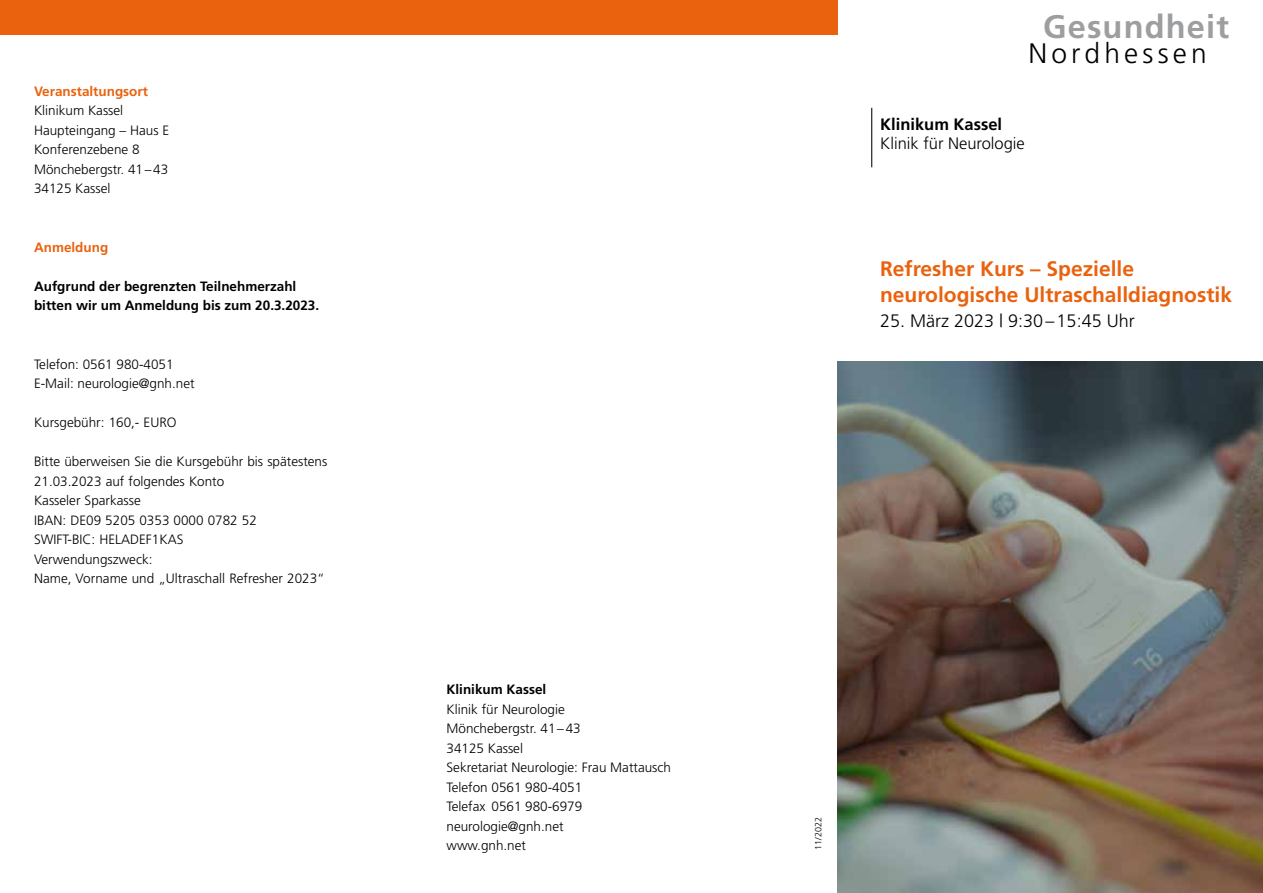
<style>
.page{position:relative;width:1263px;height:893px;background:#fff}
.page>*{position:absolute;margin:0;border:0;box-sizing:border-box;transform-origin:0 0}
.t1{font:700 32.55px "Frutiger";letter-spacing:.035em;color:#9c9e9f}
.t2{font:300 28.2px "Frutiger";letter-spacing:.15em;color:#000}
.t3{font:700 21px/25.5px "Frutiger";color:#ea620e}
.t4{font:300 18px "Frutiger";color:#000}
.t5{font:300 16.5px "Frutiger";color:#000}
.t6{font:700 16.5px "Frutiger";color:#000}
.t7{font:300 13.5px/19.5px "Frutiger";color:#000}
.t8{font:700 13.5px/19.5px "Frutiger";color:#000}
.t9{font:700 13.5px "Frutiger";color:#ea620e}
.t10{font:300 9px "Frutiger";color:#000}
</style>
<div class="page">
<hr style="left:871px;top:108px;width:1px;height:59px;background:#000">
<img style="left:838px;top:361px;width:425px;height:532px">
<div style="left:0;top:0;width:838px;height:34px;background:#ea620e"></div>
<p class="t9" style="left:34px;top:83px;width:116px">Veranstaltungsort</p>
<p class="t7" style="left:34px;top:101px;width:137px">Klinikum Kassel<br>Haupteingang – Haus E<br>Konferenzebene 8<br>Mönchebergstr. 41–43<br>34125 Kassel</p>
<p class="t9" style="left:34px;top:239px;width:76px">Anmeldung</p>
<p class="t8" style="left:34px;top:276px;width:287px">Aufgrund der begrenzten Teilnehmerzahl bitten wir um Anmeldung bis zum 20.3.2023.</p>
<p class="t7" style="left:34px;top:354px;width:162px">Telefon: 0561 980-4051<br>E-Mail: neurologie@gnh.net</p>
<p class="t7" style="left:34px;top:413px;width:144px">Kursgebühr: 160,- EURO</p>
<p class="t7" style="left:34px;top:452px;width:295px">Bitte überweisen Sie die Kursgebühr bis spätestens<br>21.03.2023 auf folgendes Konto<br>Kasseler Sparkasse<br>IBAN: DE09 5205 0353 0000 0782 52<br>SWIFT-BIC: HELADEF1KAS<br>Verwendungszweck:<br>Name, Vorname und „Ultraschall Refresher 2023“</p>
<p class="t8" style="left:446px;top:680px;width:101px">Klinikum Kassel</p>
<p class="t7" style="left:446px;top:699px;width:226px">Klinik für Neurologie<br>Mönchebergstr. 41–43<br>34125 Kassel<br>Sekretariat Neurologie: Frau Mattausch<br>Telefon 0561 980-4051<br>Telefax 0561 980-6979 neurologie@gnh.net<br>www.gnh.net</p>
<h1 class="t1" style="left:1043px;top:8px;width:187px">Gesundheit</h1>
<h2 class="t2" style="left:1028px;top:38px;width:180px">Nordhessen</h2>
<p class="t6" style="left:880px;top:115px;width:123px">Klinikum Kassel</p>
<p class="t5" style="left:880px;top:134px;width:146px">Klinik für Neurologie</p>
<h3 class="t3" style="left:880px;top:256px;width:353px">Refresher Kurs – Spezielle neurologische Ultraschalldiagnostik</h3>
<h3 class="t4" style="left:880px;top:311px;width:256px">25. März 2023 | 9:30–15:45 Uhr</h3>
<p class="t10" style="left:813px;top:850px;width:34px;rotate:-90deg">11/2022</p>
</div>
